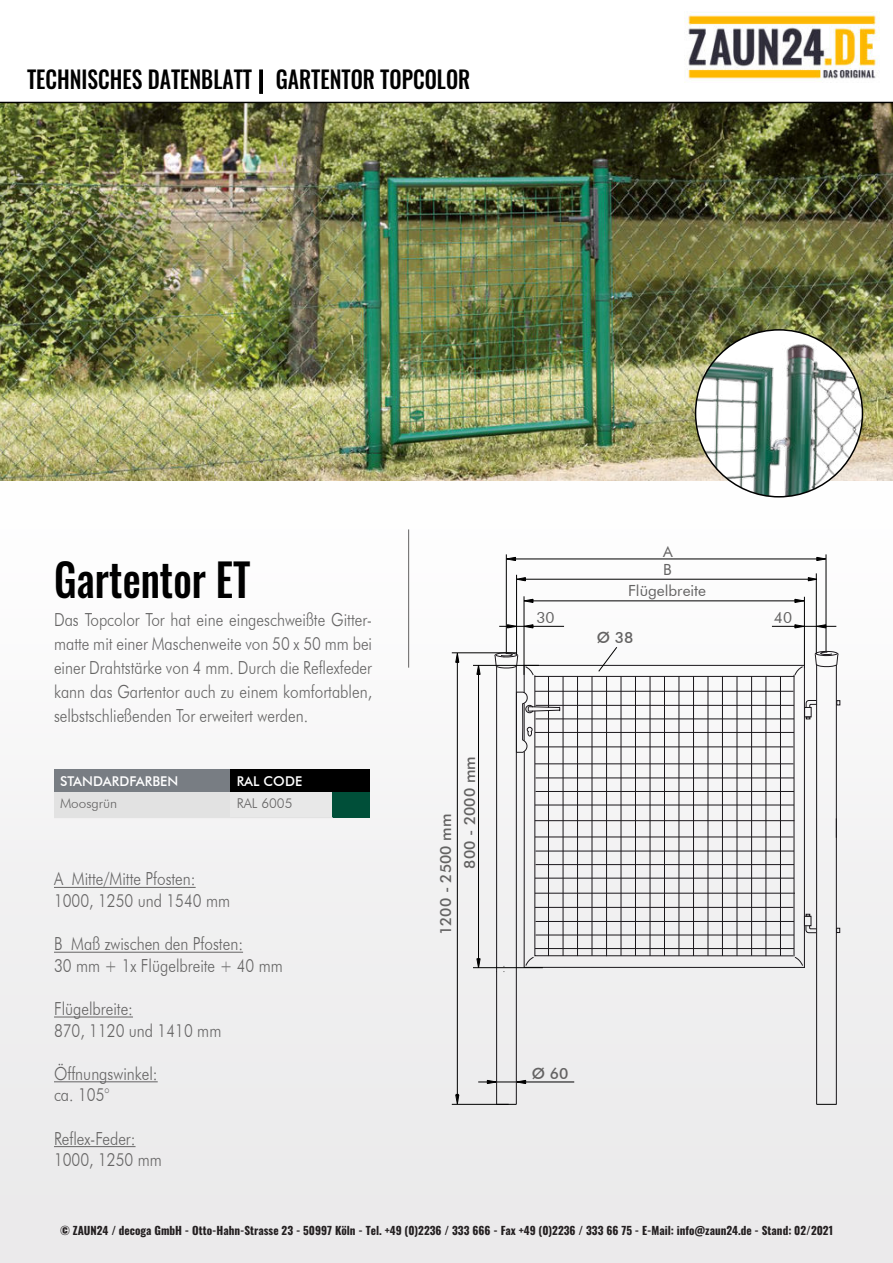
<style>
.page{position:relative;width:893px;height:1263px;background:#fff}
.page>*{position:absolute;margin:0;border:0;box-sizing:border-box;transform-origin:0 0}
.t1{font:500 45px "Oswald";color:#000;scale:.9 1}
.t2{font:500 24px "Oswald";color:#000;scale:.9 1}
.t3{font:300 18px/21.6px "Futura BT";color:#646363;scale:.85 1}
.t4{font:500 15.45px/24px "Futura BT";color:#646363}
.t5{font:15.45px/18.1px "Futura BT";color:#646363}
.t6{font:500 13.5px "Futura BT";color:#fff}
.t7{font:300 13.5px "Futura BT";color:#646363}
.t8{font:700 11.25px "Oswald";color:#231f20}
.s1{font-style:inherit}
</style>
<div class="page">
<div style="left:0;top:63px;width:893px;height:1200px;background:linear-gradient(to right,#f3f3f4,#f3f2f3)"></div>
<img style="left:0;top:103px;width:893px;height:378px">
<hr style="left:408px;top:529px;width:1px;height:139px;background:#646363">
<hr style="left:0;top:102px;width:893px;height:1px;background:#000">
<img style="left:696px;top:330px;width:166px;height:167px;border-radius:83px">
<hr style="left:530px;top:601px;width:270px;height:1px;background:#000">
<svg style="left:523px;top:598px;width:11px;height:5px"></svg>
<svg style="left:794px;top:598px;width:10px;height:5px"></svg>
<hr style="left:816px;top:573px;width:1px;height:81px;background:#000">
<hr style="left:499px;top:626px;width:65px;height:1px;background:#000">
<svg style="left:507px;top:624px;width:9px;height:5px"></svg>
<svg style="left:523px;top:624px;width:11px;height:5px"></svg>
<hr style="left:516px;top:575px;width:1px;height:80px;background:#000">
<hr style="left:524px;top:596px;width:1px;height:79px;background:#000">
<hr style="left:512px;top:559px;width:312px;height:1px;background:#000">
<svg style="left:507px;top:557px;width:9px;height:4px"></svg>
<svg style="left:816px;top:557px;width:10px;height:4px"></svg>
<hr style="left:772px;top:626px;width:64px;height:1px;background:#000">
<svg style="left:794px;top:624px;width:10px;height:5px"></svg>
<svg style="left:816px;top:624px;width:10px;height:5px"></svg>
<hr style="left:804px;top:597px;width:1px;height:71px;background:#000">
<hr style="left:826px;top:554px;width:1px;height:97px;background:#000">
<hr style="left:457px;top:657px;width:1px;height:441px;background:#000">
<svg style="left:455px;top:1094px;width:5px;height:10px"></svg>
<svg style="left:455px;top:653px;width:5px;height:10px"></svg>
<hr style="left:452px;top:1104px;width:57px;height:1px;background:#000">
<hr style="left:478px;top:1082px;width:96px;height:1px;background:#000">
<svg style="left:517px;top:1079px;width:9px;height:5px"></svg>
<svg style="left:487px;top:1079px;width:9px;height:5px"></svg>
<hr style="left:478px;top:668px;width:1px;height:295px;background:#000">
<svg style="left:476px;top:664px;width:5px;height:11px"></svg>
<svg style="left:476px;top:958px;width:5px;height:9px"></svg>
<hr style="left:521px;top:579px;width:289px;height:1px;background:#000">
<svg style="left:516px;top:577px;width:10px;height:4px"></svg>
<svg style="left:807px;top:577px;width:10px;height:4px"></svg>
<hr style="left:496px;top:667px;width:1px;height:437px;background:#1a171b">
<hr style="left:516px;top:666px;width:1px;height:438px;background:#1a171b">
<hr style="left:563px;top:676px;width:1px;height:280px;background:#1a171b">
<hr style="left:577px;top:676px;width:1px;height:280px;background:#1a171b">
<hr style="left:592px;top:676px;width:1px;height:280px;background:#1a171b">
<hr style="left:606px;top:676px;width:1px;height:280px;background:#1a171b">
<hr style="left:621px;top:676px;width:1px;height:280px;background:#1a171b">
<hr style="left:635px;top:676px;width:1px;height:280px;background:#1a171b">
<hr style="left:650px;top:676px;width:1px;height:280px;background:#1a171b">
<hr style="left:664px;top:676px;width:1px;height:280px;background:#1a171b">
<hr style="left:679px;top:676px;width:1px;height:280px;background:#1a171b">
<hr style="left:693px;top:676px;width:1px;height:280px;background:#1a171b">
<hr style="left:708px;top:676px;width:1px;height:280px;background:#1a171b">
<hr style="left:722px;top:676px;width:1px;height:280px;background:#1a171b">
<hr style="left:737px;top:676px;width:1px;height:280px;background:#1a171b">
<hr style="left:751px;top:676px;width:1px;height:280px;background:#1a171b">
<hr style="left:766px;top:676px;width:1px;height:280px;background:#1a171b">
<hr style="left:780px;top:676px;width:1px;height:280px;background:#1a171b">
<hr style="left:804px;top:665px;width:1px;height:303px;background:#1a171b">
<hr style="left:794px;top:675px;width:1px;height:281px;background:#1a171b">
<hr style="left:535px;top:676px;width:259px;height:1px;background:#1a171b">
<svg style="left:560px;top:710px;width:234px;height:41px"></svg>
<svg style="left:524px;top:751px;width:281px;height:217px"></svg>
<svg style="left:794px;top:666px;width:9px;height:10px"></svg>
<svg style="left:794px;top:956px;width:9px;height:10px"></svg>
<hr style="left:836px;top:665px;width:1px;height:173px;background:#1a171b">
<hr style="left:816px;top:664px;width:1px;height:440px;background:#1a171b">
<hr style="left:836px;top:818px;width:1px;height:286px;background:#1a171b">
<svg style="left:815px;top:651px;width:23px;height:16px"></svg>
<div style="left:804px;top:707px;width:7px;height:10px;border:1px solid #1a171b"></div>
<svg style="left:806px;top:700px;width:11px;height:8px"></svg>
<svg style="left:836px;top:700px;width:4px;height:5px"></svg>
<div style="left:804px;top:916px;width:7px;height:10px;border:1px solid #1a171b"></div>
<svg style="left:805px;top:925px;width:12px;height:8px"></svg>
<svg style="left:837px;top:928px;width:3px;height:5px"></svg>
<hr style="left:523px;top:665px;width:281px;height:1px;background:#1a171b">
<hr style="left:535px;top:907px;width:258px;height:1px;background:#1a171b">
<hr style="left:536px;top:921px;width:258px;height:1px;background:#1a171b">
<hr style="left:536px;top:935px;width:258px;height:1px;background:#1a171b">
<hr style="left:535px;top:948px;width:259px;height:1px;background:#1a171b">
<hr style="left:535px;top:837px;width:258px;height:1px;background:#1a171b">
<hr style="left:536px;top:851px;width:258px;height:1px;background:#1a171b">
<hr style="left:536px;top:864px;width:258px;height:1px;background:#1a171b">
<hr style="left:535px;top:878px;width:259px;height:1px;background:#1a171b">
<hr style="left:535px;top:763px;width:258px;height:1px;background:#1a171b">
<hr style="left:536px;top:778px;width:258px;height:1px;background:#1a171b">
<hr style="left:536px;top:791px;width:258px;height:1px;background:#1a171b">
<hr style="left:535px;top:805px;width:259px;height:1px;background:#1a171b">
<hr style="left:535px;top:691px;width:258px;height:1px;background:#1a171b">
<hr style="left:536px;top:705px;width:258px;height:1px;background:#1a171b">
<hr style="left:536px;top:719px;width:258px;height:1px;background:#1a171b">
<hr style="left:535px;top:732px;width:259px;height:1px;background:#1a171b">
<svg style="left:494px;top:652px;width:66px;height:101px"></svg>
<svg style="left:525px;top:956px;width:9px;height:10px"></svg>
<hr style="left:506px;top:554px;width:1px;height:98px;background:#000">
<hr style="left:473px;top:665px;width:66px;height:1px;background:#000">
<hr style="left:452px;top:652px;width:65px;height:1px;background:#000">
<svg style="left:598px;top:647px;width:19px;height:24px"></svg>
<hr style="left:473px;top:967px;width:70px;height:1px;background:#000">
<svg style="left:817px;top:1104px;width:19px;height:1px"></svg>
<div style="left:54px;top:770px;width:177px;height:22px;background:#787d83"></div>
<div style="left:231px;top:770px;width:139px;height:22px;background:#000"></div>
<div style="left:54px;top:792px;width:177px;height:26px;background:#e2e2e2"></div>
<div style="left:231px;top:792px;width:102px;height:26px;background:#e8e8e8"></div>
<div style="left:333px;top:792px;width:37px;height:26px;background:#004f39"></div>
<hr style="left:231px;top:817px;width:102px;height:1px;background:#e2e2e2">
<hr style="left:54px;top:887px;width:142px;height:1px;background:#646363">
<hr style="left:54px;top:952px;width:189px;height:1px;background:#646363">
<hr style="left:54px;top:1017px;width:79px;height:1px;background:#646363">
<hr style="left:54px;top:1081px;width:104px;height:1px;background:#646363">
<hr style="left:54px;top:1146px;width:82px;height:1px;background:#646363">
<img style="left:685px;top:12px;width:194px;height:70px">
<h2 class="t2" style="left:27px;top:67px;width:494px">TECHNISCHES DATENBLATT | GARTENTOR TOPCOLOR</h2>
<h1 class="t1" style="left:54px;top:556px;width:220px">Gartentor ET</h1>
<p class="t3" style="left:54px;top:609px;width:376px;line-height:24px;text-align:justify">Das Topcolor Tor hat eine eingeschweißte Gitter&shy;matte mit einer Maschenweite von 50 x 50 mm bei einer Drahtstärke von 4 mm. Durch die Reflexfeder kann das Gartentor auch zu einem komfortablen, selbstschließenden Tor erweitert werden.</p>
<p class="t6" style="left:60px;top:776px;width:120px">STANDARDFARBEN</p>
<p class="t6" style="left:237px;top:776px;width:67px">RAL CODE</p>
<p class="t7" style="left:60px;top:798px;width:59px">Moosgrün</p>
<p class="t7" style="left:237px;top:798px;width:57px">RAL 6005</p>
<p class="t3" style="left:54px;top:870px;width:209px">A Mitte/Mitte Pfosten:<br>1000, 1250 und 1540 mm</p>
<p class="t3" style="left:54px;top:934px;width:271px">B Maß zwischen den Pfosten:<br>30 mm + 1x Flügelbreite + 40 mm</p>
<p class="t3" style="left:54px;top:999px;width:198px">Flügelbreite:<br>870, 1120 und 1410 mm</p>
<p class="t3" style="left:54px;top:1064px;width:124px">Öffnungswinkel: ca. 105°</p>
<p class="t3" style="left:54px;top:1129px;width:128px">Reflex-Feder:<br>1000, 1250 mm</p>
<p class="t4" style="left:435px;top:869px;width:114px;text-indent:-67px;rotate:-90deg">1200 - 2500 mm<br>800 - 2000 mm</p>
<p class="t5" style="left:663px;top:543px;width:11px">A<br>B</p>
<p class="t5" style="left:628px;top:583px;width:80px">Flügelbreite</p>
<p class="t5" style="left:537px;top:610px;width:20px">30</p>
<p class="t5" style="left:774px;top:610px;width:20px">40</p>
<p class="t4" style="left:597px;top:627px;width:38px">Ø 38</p>
<p class="t4" style="left:532px;top:1063px;width:38px">Ø 60</p>
<p class="t8" style="left:60px;top:1225px;width:775px">© ZAUN24 / decoga GmbH - Otto-Hahn-Strasse 23 - 50997 Köln - Tel. +49 (0)2236 / 333 666 - Fax +49 (0)2236 / 333 66 75 - E-Mail: info@zaun24.de - Stand: 02/<span class="s1">20</span>21</p>
</div>
